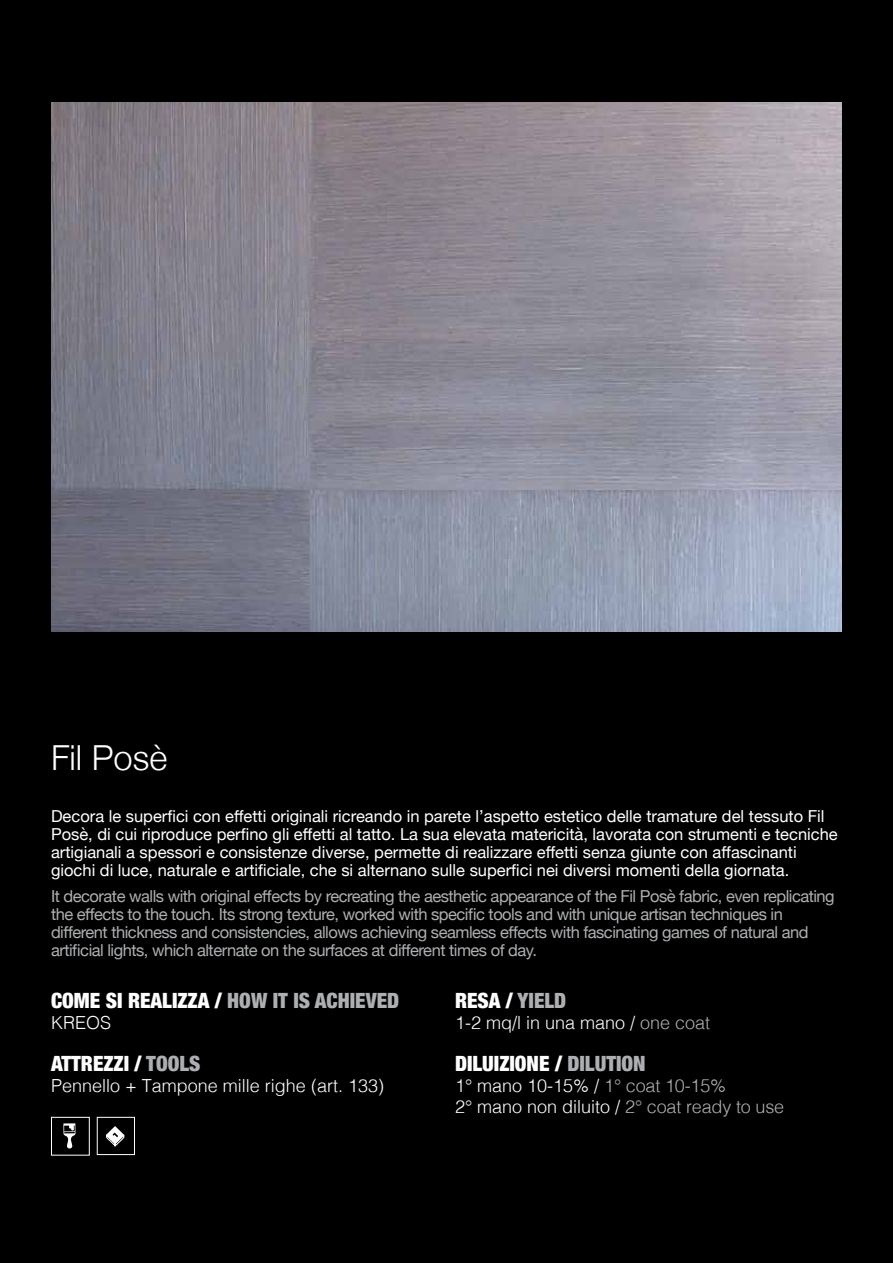
<style>
.page{position:relative;width:893px;height:1263px;background:#000}
.page>*{position:absolute;margin:0;border:0;box-sizing:border-box;transform-origin:0 0}
.t1{font:300 34.5px "Helvetica Neue";color:#fff}
.t2{font:900 condensed 21px "Helvetica Neue";color:#fff}
.t3{font:300 18px/21px "Helvetica";color:#fff}
.t4{font:16.5px/18px "Helvetica Neue";color:#fff}
.t5{font:16.5px/18px "Helvetica Neue";letter-spacing:-.03em;color:#adafb2}
.s1{color:#adafb2}
</style>
<div class="page">
<img style="left:51px;top:102px;width:791px;height:529px">
<div style="left:51px;top:1117px;width:39px;height:38px;border:1px solid #fff"></div>
<div style="left:97px;top:1117px;width:38px;height:38px;border:1px solid #fff"></div>
<svg style="left:106px;top:1126px;width:18px;height:20px"></svg>
<svg style="left:63px;top:1123px;width:12px;height:25px"></svg>
<h1 class="t1" style="left:51px;top:730px;width:118px">Fil Posè</h1>
<p class="t4" style="left:51px;top:808px;width:788px">Decora le superfici con effetti originali ricreando in parete l’aspetto estetico delle tramature del tessuto Fil Posè, di cui riproduce perfino gli effetti al tatto. La sua elevata matericità, lavorata con strumenti e tecniche artigianali a spessori e consistenze diverse, permette di realizzare effetti senza giunte con affascinanti giochi di luce, naturale e artificiale, che si alternano sulle superfici nei diversi momenti della giornata.</p>
<p class="t5" style="left:51px;top:888px;width:785px">It decorate walls with original effects by recreating the aesthetic appearance of the Fil Posè fabric, even replicating the effects to the touch. Its strong texture, worked with specific tools and with unique artisan techniques in different thickness and consistencies, allows achieving seamless effects with fascinating games of natural and artificial lights, which alternate on the surfaces at different times of day.</p>
<p class="t2" style="left:51px;top:983px;width:350px">COME SI REALIZZA / <span class="s1">HOW IT IS ACHIEVED</span></p>
<p class="t3" style="left:51px;top:1010px;width:62px">KREOS</p>
<p class="t2" style="left:51px;top:1046px;width:151px">ATTREZZI / <span class="s1">TOOLS</span></p>
<p class="t3" style="left:51px;top:1073px;width:334px">Pennello + Tampone mille righe (art. 133)</p>
<p class="t2" style="left:455px;top:983px;width:113px">RESA / <span class="s1">YIELD</span></p>
<p class="t3" style="left:455px;top:1010px;width:257px">1-2 mq/l in una mano / <span class="s1">one coat</span></p>
<p class="t2" style="left:455px;top:1046px;width:192px">DILUIZIONE / <span class="s1">DILUTION</span></p>
<p class="t3" style="left:455px;top:1073px;width:331px">1° mano 10-15% / <span class="s1">1° coat 10-15%<br></span>2° mano non diluito / <span class="s1">2° coat ready to use</span></p>
</div>
